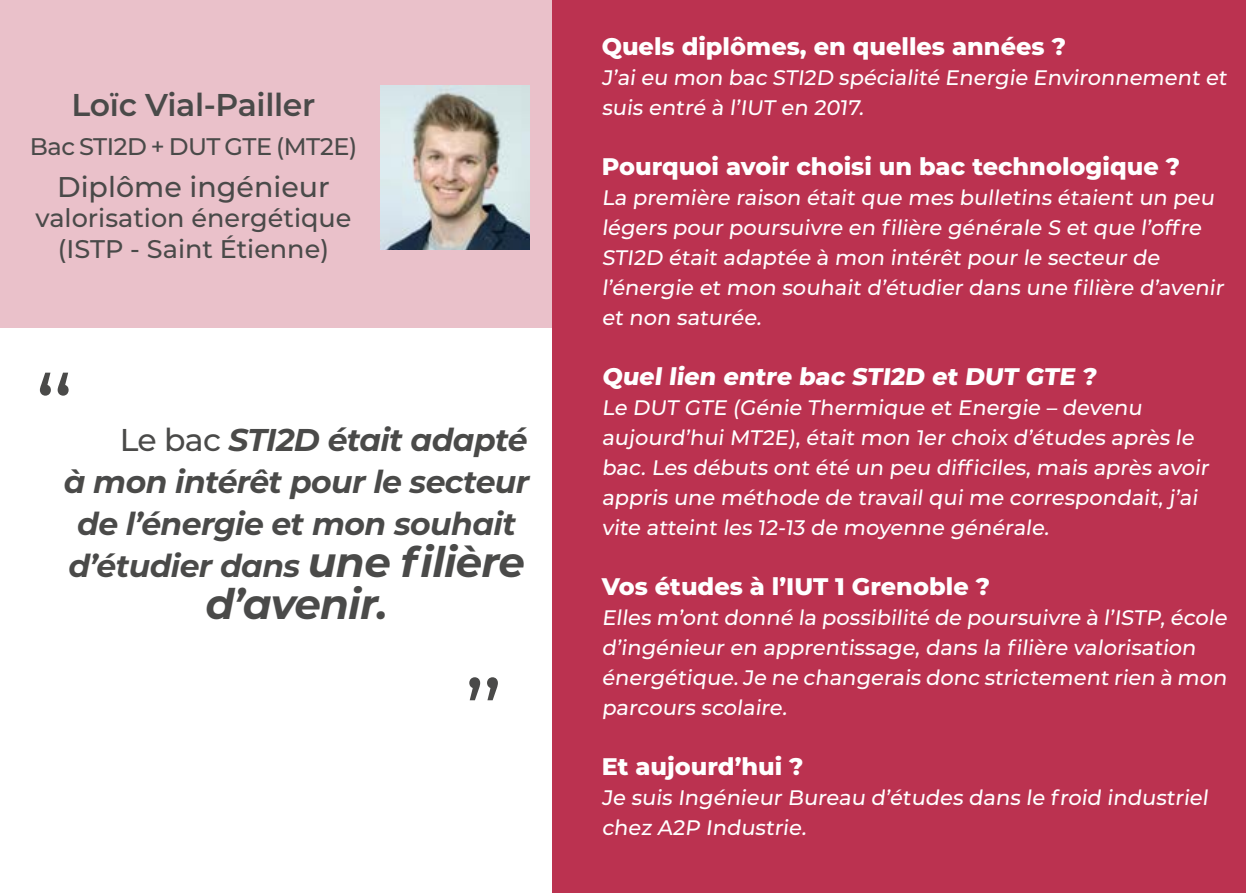
<style>
.page{position:relative;width:1246px;height:893px;background:#fff}
.page>*{position:absolute;margin:0;border:0;box-sizing:border-box;transform-origin:0 0}
.t1{font:500 82.5px "Montserrat";color:#4a4a49}
.t2{font:italic 700 42px "Montserrat";letter-spacing:-.02em;color:#4a4a49}
.t3{font:italic 700 31.5px "Montserrat";letter-spacing:-.02em;color:#4a4a49}
.t4{font:600 31.5px "Montserrat";letter-spacing:-.01em;color:#4a4a49}
.t5{font:500 28.5px "Montserrat";color:#4a4a49}
.t6{font:500 25.5px/30.6px "Montserrat";color:#4a4a49;text-align:center}
.t7{font:800 24px "Montserrat";color:#fff}
.t8{font:500 24px "Montserrat";letter-spacing:-.02em;color:#4a4a49}
.t9{font:500 21px/30px "Montserrat";color:#fff}
.s1{font-weight:500;font-style:normal}
.s2{font-size:42px}
</style>
<div class="page">
<div style="left:0;top:0;width:557px;height:327px;background:#eac1ca"></div>
<div style="left:553px;top:0;width:693px;height:893px;background:#bb3250"></div>
<img style="left:380px;top:86px;width:150px;height:163px">
<h3 class="t4" style="left:72px;top:83px;width:245px">Loïc Vial-Pailler</h3>
<p class="t8" style="left:30px;top:130px;width:329px">Bac STI2D + DUT GTE (MT2E)</p>
<h3 class="t5" style="left:57px;top:167px;width:274px">Diplôme ingénieur</h3>
<p class="t6" style="left:36px;top:202px;width:317px">valorisation énergétique (ISTP - Saint Étienne)</p>
<h1 class="t1" style="left:36px;top:347px;width:38px">‘‘</h1>
<h3 class="t3" style="left:120px;top:418px;width:409px"><span class="s1">Le bac</span> STI2D était adapté</h3>
<h3 class="t3" style="left:64px;top:460px;width:467px">à mon intérêt pour le secteur</h3>
<h3 class="t3" style="left:77px;top:502px;width:440px">de l’énergie et mon souhait</h3>
<h3 class="t3" style="left:68px;top:544px;width:458px">d’étudier dans <span class="s2">une filière</span></h3>
<h2 class="t2" style="left:205px;top:574px;width:184px">d’avenir.</h2>
<h1 class="t1" style="left:465px;top:652px;width:38px">’’</h1>
<p class="t7" style="left:602px;top:29px;width:466px">Quels diplômes, en quelles années ?</p>
<p class="t9" style="left:602px;top:62px;width:630px">J’ai eu mon bac STI2D spécialité Energie Environnement et suis entré à l’IUT en 2017.</p>
<p class="t7" style="left:602px;top:149px;width:580px">Pourquoi avoir choisi un bac technologique ?</p>
<p class="t9" style="left:602px;top:182px;width:627px">La première raison était que mes bulletins étaient un peu légers pour poursuivre en filière générale S et que l’offre STI2D était adaptée à mon intérêt pour le secteur de l’énergie et mon souhait d’étudier dans une filière d’avenir et non saturée.</p>
<p class="t7" style="left:602px;top:359px;width:500px">Quel lien entre bac STI2D et DUT GTE ?</p>
<p class="t9" style="left:602px;top:392px;width:612px">Le DUT GTE (Génie Thermique et Energie – devenu aujourd’hui MT2E), était mon 1er choix d’études après le bac. Les débuts ont été un peu difficiles, mais après avoir appris une méthode de travail qui me correspondait, j ’ai vite atteint les 12-13 de moyenne générale.</p>
<p class="t7" style="left:602px;top:569px;width:390px">Vos études à l’IUT 1 Grenoble ?</p>
<p class="t9" style="left:602px;top:602px;width:630px">Elles m’ont donné la possibilité de poursuivre à l’ISTP, école d’ingénieur en apprentissage, dans la filière valorisation énergétique.Je ne changerais donc strictement rien à mon parcours scolaire.</p>
<p class="t7" style="left:602px;top:749px;width:203px">Et aujourd’hui ?</p>
<p class="t9" style="left:602px;top:782px;width:611px">Je suis Ingénieur Bureau d’études dans le froid industriel chez A2P Industrie.</p>
</div>
